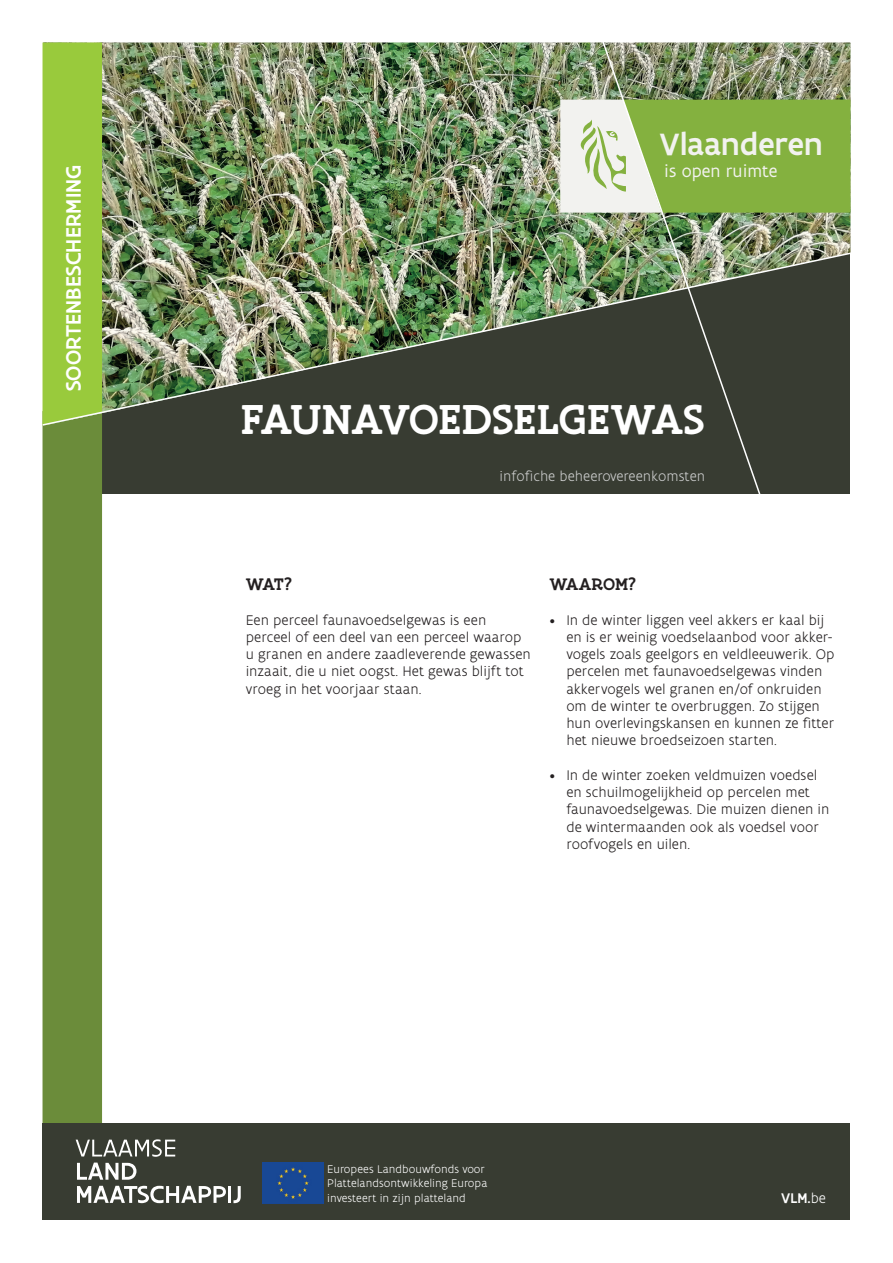
<style>
.page{position:relative;width:893px;height:1263px;background:#fff}
.page>*{position:absolute;margin:0;border:0;box-sizing:border-box;transform-origin:0 0}
.t1{font:500 45px "Flanders Art Serif";letter-spacing:-.005em;color:#fff}
.t2{font:500 33.15px "Flanders Art Sans";color:#f2f2ef}
.t3{font:300 22.5px "Flanders Art Sans";letter-spacing:-.005em;color:#fff}
.t4{font:500 22.5px "Flanders Art Sans";letter-spacing:.005em;color:#fff}
.t5{font:18.45px "Flanders Art Sans";color:#f2f2ef}
.t6{font:500 18px "Flanders Art Serif";letter-spacing:-.015em;color:#231f20}
.t7{font:300 15px/17.2px "Flanders Art Sans";color:#231f20}
.t8{font:300 15px "Flanders Art Sans";color:#cccdcd}
.t9{font:500 15px "Flanders Art Sans";color:#fff}
.t10{font:300 12px/14.4px "Flanders Art Sans";color:#fff}
.s1{font-weight:300}
</style>
<div class="page">
<div style="left:90px;top:248px;width:760px;height:246px;background:#383c32"></div>
<div style="left:43px;top:427px;width:59px;height:696px;background:#6b8c3a"></div>
<img style="left:102px;top:43px;width:748px;height:206px">
<div style="left:43px;top:43px;width:59px;height:206px;background:#99ca3c"></div>
<svg style="left:560px;top:100px;width:290px;height:113px"></svg>
<img style="left:597px;top:42px;width:165px;height:452px">
<img style="left:42px;top:249px;width:809px;height:178px">
<div style="left:43px;top:1123px;width:807px;height:97px;background:#383c32"></div>
<svg style="left:76px;top:1139px;width:99px;height:41px"></svg>
<svg style="left:77px;top:1186px;width:149px;height:17px"></svg>
<hr style="left:228px;top:1186px;width:3px;height:17px;background:#fff">
<svg style="left:233px;top:1186px;width:8px;height:17px"></svg>
<div style="left:262px;top:1162px;width:61px;height:41px;background:#184895"></div>
<h3 class="t3" style="left:63px;top:393px;width:248px;rotate:-90deg">BUFFEREN N VERBINDEN</h3>
<h3 class="t4" style="left:59px;top:391px;width:228px;rotate:-90deg">SOORTENBESCHERMING</h3>
<h2 class="t2" style="left:659px;top:124px;width:165px">Vlaanderen</h2>
<p class="t5" style="left:664px;top:160px;width:115px">is open ruimte</p>
<h1 class="t1" style="left:241px;top:391px;width:466px">FAUNAVOEDSELGEWAS</h1>
<p class="t8" style="left:500px;top:467px;width:207px">infofiche beheerovereenkomsten</p>
<p class="t6" style="left:246px;top:573px;width:48px">WAT?</p>
<p class="t7" style="left:246px;top:611px;width:287px">Een perceel faunavoedselgewas is een perceel of een deel van een perceel waarop u granen en andere zaadleverende gewassen inzaait, die u niet oogst. Het gewas blijft tot vroeg in het voorjaar staan.</p>
<p class="t6" style="left:549px;top:573px;width:88px">WAAROM?</p>
<p class="t7" style="left:566px;top:611px;width:270px;text-indent:-17px">• In de winter liggen veel akkers er kaal bij en is er weinig voedselaanbod voor akker&shy;vogels zoals geelgors en veldleeuwerik. Op percelen met faunavoedselgewas vinden akkervogels wel granen en/of onkruiden om de winter te overbruggen. Zo stijgen hun overlevingskansen en kunnen ze fitter het nieuwe broedseizoen starten.</p>
<p class="t7" style="left:566px;top:766px;width:265px;text-indent:-17px">• In de winter zoeken veldmuizen voedsel en schuilmogelijkheid op percelen met faunavoedselgewas. Die muizen dienen in de wintermaanden ook als voedsel voor roofvogels en uilen.</p>
<p class="t10" style="left:327px;top:1161px;width:162px">Europees Landbouwfonds voor<br>Plattelandsontwikkeling Europa investeert in zijn platteland</p>
<p class="t9" style="left:781px;top:1189px;width:46px">VLM.<span class="s1">be</span></p>
</div>
